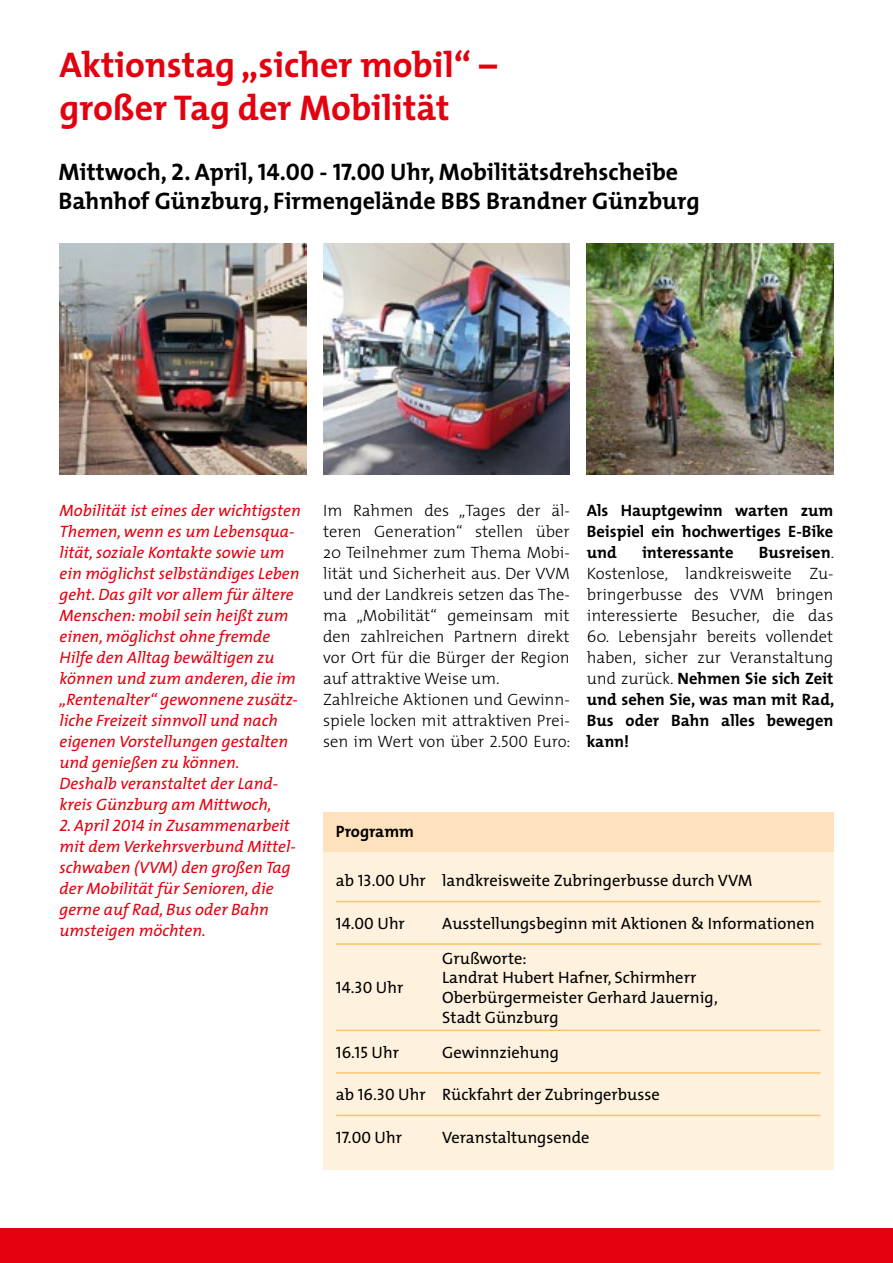
<style>
.page{position:relative;width:893px;height:1263px;background:#fff}
.page>*{position:absolute;margin:0;border:0;box-sizing:border-box;transform-origin:0 0}
.t1{font:700 36px/43.2px "The Mix";color:#e3000f}
.t2{font:700 24px/28.8px "The Mix";color:#000}
.t3{font:italic 16.5px/21px "The Mix";color:#e3000f}
.t4{font:300 16.5px/21px "The Mix";color:#000}
.t5{font:16.5px/19.8px "The Mix";color:#000}
.t6{font:700 16.5px/21px "The Mix";color:#000;text-align:justify}
.t7{font:16.5px "The Mix Caps";color:#000}
.s1{font-family:"The Mix Bold Expert";font-weight:400}
.s2{font-family:"The Mix Bold Caps";font-weight:400}
.s3{font-family:"The Mix Light Caps";font-weight:400}
.s4{font-family:"The Mix Caps"}
.s5{font-weight:700}
.s6{font-weight:300}
.s7{font-family:"The Mix"}
</style>
<div class="page">
<div style="left:0;top:1229px;width:893px;height:34px;background:#e3000f"></div>
<img style="left:323px;top:243px;width:247px;height:231px">
<img style="left:587px;top:243px;width:246px;height:231px">
<img style="left:60px;top:243px;width:246px;height:231px">
<div style="left:323px;top:812px;width:510px;height:357px;background:#fef1de"></div>
<div style="left:323px;top:812px;width:510px;height:40px;background:#fee2bd"></div>
<hr style="left:438px;top:901px;width:383px;height:1px;background:#fbc576">
<hr style="left:438px;top:943px;width:383px;height:2px;background:#fbc576">
<hr style="left:438px;top:1030px;width:383px;height:1px;background:#fbc576">
<hr style="left:438px;top:1072px;width:383px;height:2px;background:#fbc576">
<hr style="left:438px;top:1115px;width:383px;height:1px;background:#fbc576">
<hr style="left:336px;top:901px;width:102px;height:1px;background:#fbc576">
<hr style="left:336px;top:943px;width:102px;height:2px;background:#fbc576">
<hr style="left:336px;top:1030px;width:102px;height:1px;background:#fbc576">
<hr style="left:336px;top:1072px;width:102px;height:2px;background:#fbc576">
<hr style="left:336px;top:1115px;width:102px;height:1px;background:#fbc576">
<h1 class="t1" style="left:60px;top:42px;width:439px">Aktionstag „sicher mobil“ – großer Tag der Mobilität</h1>
<h2 class="t2" style="left:58px;top:157px;width:643px">Mittwoch, <span class="s1">2</span>. April, <span class="s2">14.00</span> - <span class="s2">17.00</span> Uhr, Mobilitätsdrehscheibe<br>Bahnhof Günzburg, Firmengelände BBS Brandner Günzburg</h2>
<p class="t4" style="left:323px;top:499px;width:249px">Im Rahmen des „Tages der äl&shy;teren Generation“ stellen über<br>20 Teilnehmer zum Thema Mobi&shy;lität und Sicherheit aus. Der VVM und der Landkreis setzen das The&shy;ma „Mobilität“ gemeinsam mit den zahlreichen Partnern direkt vor Ort für die Bürger der Region auf attraktive Weise um.<br>Zahlreiche Aktionen und Gewinn&shy;spiele locken mit attraktiven Prei&shy;sen im Wert von über <span class="s3">2.500</span> Euro:</p>
<p class="t6" style="left:587px;top:500px;width:248px">Als Hauptgewinn warten zum Beispiel ein hochwertiges E-Bike und</p>
<p class="t3" style="left:60px;top:500px;width:243px">Mobilität ist eines der wichtigsten<br>Themen, wenn es um Lebensqua&shy;lität, soziale Kontakte sowie um ein möglichst selbständiges Leben geht. Das gilt vor allem für ältere<br>Menschen: mobil sein heißt zum einen, möglichst ohne fremde<br>Hilfe den Alltag bewältigen zu können und zum anderen, die im „Rentenalter“ gewonnene zusätz&shy;liche Freizeit sinnvoll und nach eigenen Vorstellungen gestalten und genießen zu können.<br>Deshalb veranstaltet der Land&shy;kreis Günzburg am Mittwoch,</p>
<p class="t3" style="left:60px;top:815px;width:238px"><span class="s4">2</span>. April <span class="s4">2014</span> in Zusammenarbeit mit dem Verkehrsverbund Mittel&shy;schwaben (VVM) den großen Tag der Mobilität für Senioren, die gerne auf Rad, Bus oder Bahn umsteigen möchten.</p>
<p class="t6" style="left:336px;top:820px;width:80px">Programm</p>
<p class="t4" style="left:587px;top:541px;width:249px;text-align:justify;text-indent:172px"><span class="s5">Busreisen</span>.<br>Kostenlose, landkreisweite Zu&shy;bringerbusse des VVM bringen interessierte Besucher, die das</p>
<p class="t6" style="left:587px;top:626px;width:249px"><span class="s6">60. Lebensjahr bereits vollendet haben, sicher zur Veranstaltung und zurück.</span> Nehmen Sie sich Zeit und sehen Sie, was man mit Rad, Bus oder Bahn alles bewegen kann!</p>
<p class="t6" style="left:642px;top:542px;width:93px">interessante</p>
<p class="t5" style="left:336px;top:870px;width:418px">ab <span class="s4">13.00</span> Uhr landkreisweite Zubringerbusse durch VVM</p>
<p class="t7" style="left:336px;top:909px;width:70px">14.00 <span class="s7">Uhr</span></p>
<p class="t5" style="left:442px;top:913px;width:374px">Ausstellungsbeginn mit Aktionen &amp; Informationen</p>
<p class="t7" style="left:336px;top:974px;width:69px">14.30 <span class="s7">Uhr</span></p>
<p class="t5" style="left:442px;top:947px;width:277px">Grußworte:<br>Landrat Hubert Hafner, Schirmherr<br>Oberbürgermeister Gerhard Jauernig,<br>Stadt Günzburg</p>
<p class="t7" style="left:336px;top:1038px;width:65px">16.15 <span class="s7">Uhr</span></p>
<p class="t5" style="left:442px;top:1042px;width:118px">Gewinnziehung</p>
<p class="t5" style="left:336px;top:1084px;width:325px">ab <span class="s4">16.30</span> Uhr Rückfahrt der Zubringerbusse</p>
<p class="t7" style="left:336px;top:1123px;width:68px">17.00 <span class="s7">Uhr</span></p>
<p class="t5" style="left:442px;top:1127px;width:149px">Veranstaltungsende</p>
</div>
